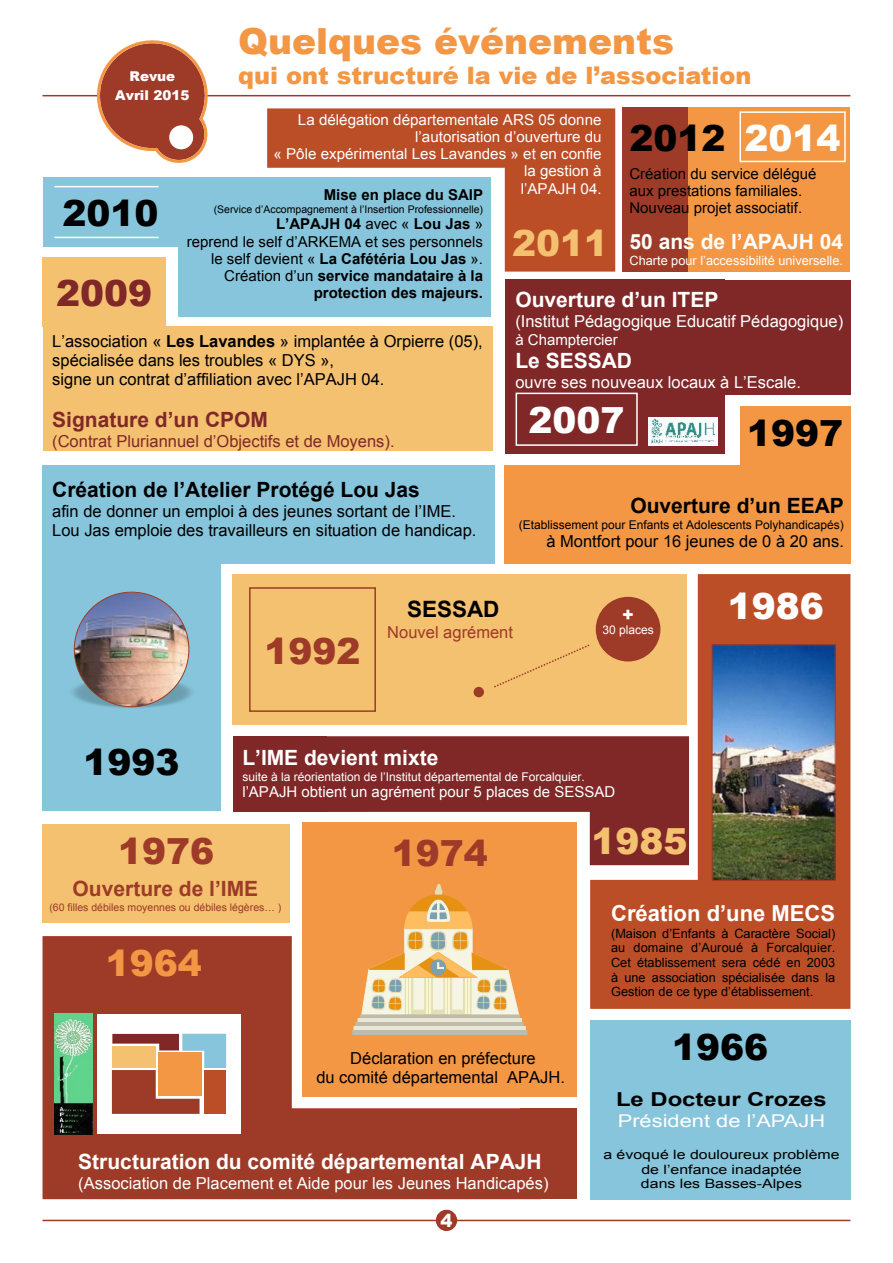
<style>
.page{position:relative;width:893px;height:1263px;background:#fff}
.page>*{position:absolute;margin:0;border:0;box-sizing:border-box;transform-origin:0 0}
.t1{font:900 36px "Arial";color:#000}
.t2{font:900 36px "Arial";color:#f39745}
.t3{font:900 36px "Arial";color:#9e3a28}
.t4{font:900 36px "Arial";color:#f4c170}
.t5{font:900 36px "Arial";color:#fff}
.t6{font:900 36px "Arial";color:#802828}
.t7{font:900 24px "Arial";color:#f39745}
.t8{font:700 22.5px "Arial";color:#000}
.t9{font:700 22.05px "Arial";color:#fff}
.t10{font:700 21px "Arial";color:#fff}
.t11{font:700 21px "Arial";color:#000}
.t12{font:700 21px "Arial";color:#802828}
.t13{font:700 21px "Arial";color:#9e3a28}
.t14{font:700 19.2px "Arial";color:#000;scale:1.24 1}
.t15{font:900 18px "Arial";color:#fff}
.t16{font:17.55px "Arial";color:#fff;scale:1.24 1}
.t17{font:16.5px/18.9px "Arial";color:#000}
.t18{font:16.5px "Arial";color:#fff}
.t19{font:16.5px "Arial";color:#802828}
.t20{font:16.5px "Arial";color:#9e3a28}
.t21{font:15px/17.2px "Arial";color:#fff;text-align:right}
.t22{font:700 15px/17.2px "Arial";color:#000;text-align:right}
.t23{font:15px/17.2px "Arial";color:#000}
.t24{font:900 13.5px/19px "Arial";color:#fff;text-align:center}
.t25{font:12.75px/14.5px "Arial";color:#000;text-align:justify}
.t26{font:12.75px/14.7px "Arial";color:#000;text-align:center;scale:1.24 1}
.t27{font:12.75px "Arial";color:#fff}
.t28{font:12px "Arial";color:#fff}
.t29{font:12px "Arial";color:#000}
.t30{font:10.5px "Arial";color:#000}
.t31{font:10.5px "Arial";color:#9e3a28}
.s1{color:#fff}
.s2{font-weight:400}
.s3{font-weight:700}
</style>
<div class="page">
<hr style="left:43px;top:1220px;width:807px;height:1px;background:#9e3a28">
<div style="left:436px;top:1210px;width:21px;height:21px;background:#9e3a28;border:2px solid #9e3a28;border-radius:50%"></div>
<hr style="left:43px;top:95px;width:807px;height:1px;background:#9e3a28">
<svg style="left:97px;top:40px;width:111px;height:123px"></svg>
<div style="left:168px;top:124px;width:27px;height:27px;background:#fff;border:2px solid #9e3a28;border-radius:50%"></div>
<div style="left:233px;top:736px;width:93px;height:76px;background:#802828"></div>
<svg style="left:326px;top:736px;width:264px;height:129px;background:#914646"></svg>
<div style="left:590px;top:1020px;width:260px;height:179px;background:#86c5db"></div>
<div style="left:43px;top:824px;width:247px;height:98px;background:#f4c170"></div>
<div style="left:303px;top:822px;width:274px;height:274px;background:#f39745"></div>
<svg style="left:404px;top:884px;width:69px;height:52px"></svg>
<div style="left:504px;top:465px;width:346px;height:99px;background:#f39745"></div>
<div style="left:740px;top:406px;width:110px;height:60px;background:#f39745"></div>
<div style="left:232px;top:574px;width:455px;height:151px;background:#f4c170"></div>
<div style="left:249px;top:587px;width:127px;height:125px;border:2px solid #9e3a28"></div>
<svg style="left:494px;top:644px;width:96px;height:44px"></svg>
<div style="left:474px;top:687px;width:10px;height:10px;background:#9e3a28;border:2px solid #9e3a28;border-radius:50%"></div>
<div style="left:505px;top:280px;width:220px;height:174px;background:#802828"></div>
<div style="left:715px;top:280px;width:135px;height:114px;background:#802828"></div>
<div style="left:516px;top:393px;width:122px;height:53px;border:2px solid #fff"></div>
<img style="left:648px;top:417px;width:69px;height:29px">
<div style="left:43px;top:326px;width:449px;height:125px;background:#f4c170"></div>
<div style="left:43px;top:257px;width:123px;height:70px;background:#f4c170"></div>
<div style="left:179px;top:177px;width:312px;height:140px;background:#86c5db"></div>
<div style="left:43px;top:177px;width:136px;height:70px;background:#86c5db"></div>
<hr style="left:54px;top:186px;width:105px;height:1px;background:#fff">
<hr style="left:54px;top:237px;width:105px;height:1px;background:#fff">
<svg style="left:267px;top:108px;width:348px;height:164px;fill:#bb4e27"></svg>
<div style="left:622px;top:107px;width:71px;height:165px;background:#9e3a28"></div>
<div style="left:688px;top:107px;width:162px;height:165px;background:#f39745"></div>
<div style="left:739px;top:111px;width:107px;height:51px;border:2px solid #fff"></div>
<div style="left:43px;top:465px;width:451px;height:99px;background:#86c5db"></div>
<div style="left:43px;top:465px;width:178px;height:346px;background:#86c5db"></div>
<img style="left:72px;top:592px;width:120px;height:116px">
<img style="left:74px;top:592px;width:115px;height:115px;border-radius:50%">
<svg style="left:43px;top:936px;width:498px;height:263px;fill:#9e3a28"></svg>
<div style="left:520px;top:1108px;width:57px;height:91px;background:#9e3a28"></div>
<div style="left:97px;top:1014px;width:144px;height:120px;background:#fff"></div>
<svg style="left:112px;top:1034px;width:114px;height:80px;background:#be7e5d"></svg>
<img style="left:54px;top:1013px;width:38px;height:122px">
<svg style="left:590px;top:574px;width:260px;height:435px;fill:#bb4e27"></svg>
<img style="left:714px;top:646px;width:119px;height:232px">
<div style="left:712px;top:644px;width:123px;height:236px;border:1px solid #9e3a28"></div>
<p class="t24" style="left:115px;top:68px;width:76px">Revue<br>Avril 2015</p>
<h1 class="t2" style="left:238px;top:28px;width:437px">Quelques événements</h1>
<h2 class="t7" style="left:238px;top:67px;width:515px">qui ont structuré la vie de l’association</h2>
<p class="t21" style="left:273px;top:112px;width:330px">La délégation départementale ARS 05 donne l’autorisation d’ouverture du<br>« Pôle expérimental Les Lavandes » et en confie la gestion à<br>l’APAJH 04.</p>
<h1 class="t4" style="left:512px;top:230px;width:98px">2011</h1>
<h1 class="t1" style="left:630px;top:125px;width:213px">2012 <span class="s1">2014</span></h1>
<p class="t23" style="left:629px;top:166px;width:189px">Création du service délégué aux prestations familiales.<br>Nouveau projet associatif.</p>
<p class="t10" style="left:629px;top:234px;width:215px">50 ans de l’APAJH 04</p>
<p class="t27" style="left:629px;top:256px;width:215px">Charte pour l’accessibilité universelle.</p>
<p class="t22" style="left:324px;top:188px;width:161px">Mise en place du SAIP</p>
<p class="t30" style="left:214px;top:206px;width:271px">(Service d’Accompagnement à l’Insertion Professionnelle)</p>
<p class="t22" style="left:187px;top:217px;width:298px">L’APAJH 04 <span class="s2">avec «</span> Lou Jas <span class="s2">»<br>reprend le self d’ARKEMA et ses personnels le self devient «</span> La Cafétéria Lou Jas <span class="s2">».<br>Création d’un</span> service mandataire à la protection des majeurs.</p>
<h1 class="t1" style="left:63px;top:201px;width:98px">2010</h1>
<h1 class="t6" style="left:56px;top:280px;width:98px">2009</h1>
<p class="t10" style="left:515px;top:292px;width:205px">Ouverture d’un ITEP</p>
<p class="t18" style="left:515px;top:315px;width:329px">(Institut Pédagogique Educatif Pédagogique)</p>
<p class="t21" style="left:515px;top:332px;width:104px">à Champtercier</p>
<p class="t10" style="left:515px;top:352px;width:118px">Le SESSAD</p>
<p class="t18" style="left:515px;top:376px;width:287px">ouvre ses nouveaux locaux à L’Escale.</p>
<p class="t17" style="left:52px;top:334px;width:432px">L’association « <span class="s3">Les Lavandes</span> » implantée à Orpierre (05), spécialisée dans les troubles « DYS »,<br>signe un contrat d’affiliation avec l’APAJH 04.</p>
<p class="t12" style="left:52px;top:412px;width:217px">Signature d’un CPOM</p>
<p class="t19" style="left:52px;top:435px;width:344px">(Contrat Pluriannuel d’Objectifs et de Moyens).</p>
<h1 class="t5" style="left:529px;top:408px;width:98px">2007</h1>
<h1 class="t1" style="left:747px;top:420px;width:98px">1997</h1>
<p class="t11" style="left:52px;top:482px;width:369px">Création de l’Atelier Protégé Lou Jas</p>
<p class="t17" style="left:52px;top:503px;width:426px">afin de donner un emploi à des jeunes sortant de l’IME.<br>Lou Jas emploie des travailleurs en situation de handicap.</p>
<p class="t11" style="left:630px;top:498px;width:215px">Ouverture d’un EEAP</p>
<p class="t29" style="left:519px;top:520px;width:327px">(Etablissement pour Enfants et Adolescents Polyhandicapés)</p>
<p class="t17" style="left:546px;top:533px;width:299px">à Montfort pour 16 jeunes de 0 à 20 ans.</p>
<h1 class="t3" style="left:264px;top:638px;width:98px">1992</h1>
<h3 class="t8" style="left:407px;top:601px;width:94px">SESSAD</h3>
<p class="t15" style="left:622px;top:608px;width:13px">+</p>
<p class="t20" style="left:387px;top:625px;width:127px">Nouvel agrément</p>
<p class="t28" style="left:602px;top:625px;width:53px">30 places</p>
<h1 class="t5" style="left:728px;top:593px;width:98px">1986</h1>
<h1 class="t1" style="left:84px;top:749px;width:98px">1993</h1>
<p class="t10" style="left:242px;top:749px;width:198px">L’IME devient mixte</p>
<p class="t28" style="left:242px;top:772px;width:344px">suite à la réorientation de l’Institut départemental de Forcalquier.</p>
<p class="t21" style="left:242px;top:784px;width:374px">l’APAJH obtient un agrément pour 5 places de SESSAD</p>
<h1 class="t4" style="left:591px;top:828px;width:98px">1985</h1>
<h1 class="t3" style="left:118px;top:838px;width:98px">1976</h1>
<p class="t13" style="left:73px;top:881px;width:187px">Ouverture de l’IME</p>
<p class="t31" style="left:49px;top:903px;width:233px">(60 filles débiles moyennes ou débiles légères… )</p>
<h1 class="t3" style="left:392px;top:840px;width:98px">1974</h1>
<h3 class="t9" style="left:611px;top:905px;width:226px">Création d’une MECS</h3>
<p class="t25" style="left:611px;top:927px;width:226px">(Maison d’Enfants à Caractère Social) au domaine d’Auroué à Forcalquier.<br>Cet établissement sera cédé en 2003 à une association spécialisée dans la Gestion de ce type d’établissement.</p>
<h1 class="t2" style="left:106px;top:950px;width:98px">1964</h1>
<p class="t17" style="left:316px;top:1051px;width:250px;text-align:center">Déclaration en préfecture<br>du comité départemental APAJH.</p>
<p class="t10" style="left:78px;top:1153px;width:465px">Structuration du comité départemental APAJH</p>
<p class="t18" style="left:78px;top:1176px;width:472px">(Association de Placement et Aide pour les Jeunes Handicapés)</p>
<p class="t15" style="left:440px;top:1214px;width:14px">4</p>
<h1 class="t1" style="left:672px;top:1034px;width:98px">1966</h1>
<p class="t14" style="left:616px;top:1092px;width:171px">Le Docteur Crozes</p>
<p class="t16" style="left:618px;top:1114px;width:169px">Président de l’APAJH</p>
<p class="t26" style="left:603px;top:1148px;width:192px">a évoqué le douloureux problème de l’enfance inadaptée<br>dans les Basses-Alpes</p>
</div>
